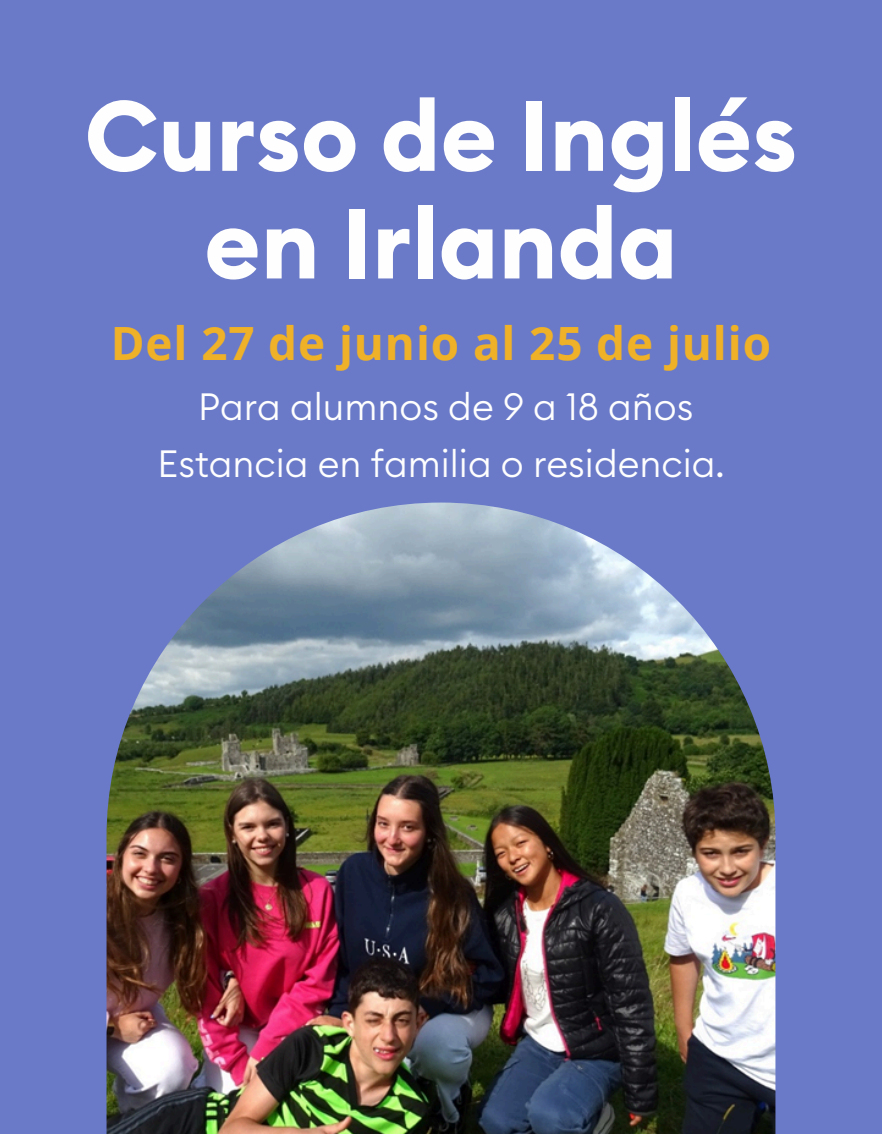
<style>
.page{position:relative;width:882px;height:1134px;background:#6a7ac8}
.page>*{position:absolute;margin:0;border:0;box-sizing:border-box;transform-origin:0 0}
.t1{font:700 98px/107.6px "Euclid Circular B";color:#fefefe;text-align:center}
.t2{font:700 45.85px "Open Sans";letter-spacing:.02em;color:#efb127}
.t3{font:300 37.45px "Euclid Circular B";color:#fefefe}
</style>
<div class="page">
<img style="left:107px;top:503px;width:668px;height:631px">
<h2 class="t1" style="left:85px;top:81px;width:714px">Curso de Inglés en Irlanda</h2>
<p class="t2" style="left:111px;top:311px;width:662px">Del 27 de junio al 25 de julio</p>
<p class="t3" style="left:198px;top:383px;width:497px">Para alumnos de 9 a 18 años</p>
<p class="t3" style="left:158px;top:440px;width:569px">Estancia en familia o residencia.</p>
</div>
